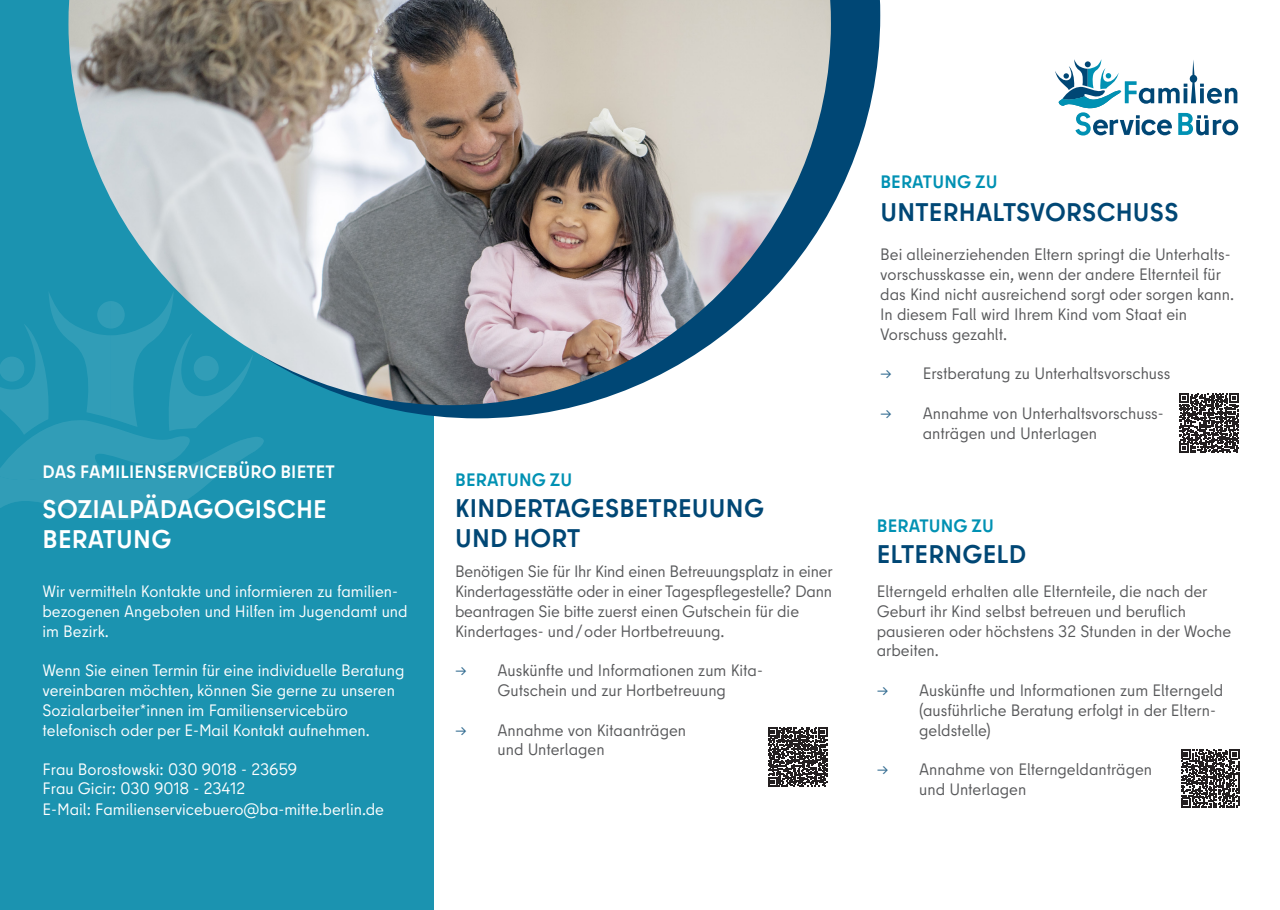
<style>
.page{position:relative;width:1280px;height:910px;background:#fff}
.page>*{position:absolute;margin:0;border:0;box-sizing:border-box;transform-origin:0 0}
.h2a{font:700 25.5px/30.6px "Berlin Type";letter-spacing:.01em;color:#004775}
.t1{font:700 25.5px/30.6px "Berlin Type";letter-spacing:.01em;color:#fff}
.h2a-2{font:700 18px "Berlin Type";letter-spacing:.01em;color:#0091b3}
.h2a-3{font:700 18px "Berlin Type";letter-spacing:.01em;color:#fff}
.Fließtext{font:16.5px/19.8px "Berlin Type";color:#57585a}
.Fließtext-2{font:16.5px/19.8px "Berlin Type";color:#fff}
.s1{color:#336c91}
</style>
<div class="page">
<div style="left:0;top:0;width:434px;height:910px;background:#1b93b0"></div>
<svg style="left:375px;top:0;width:505px;height:418px"></svg>
<img style="left:68px;top:0;width:763px;height:405px">
<svg style="left:0;top:291px;width:264px;height:229px"></svg>
<svg style="left:768px;top:727px;width:59px;height:59px"></svg>
<svg style="left:1181px;top:749px;width:58px;height:59px"></svg>
<svg style="left:1179px;top:394px;width:59px;height:59px"></svg>
<svg style="left:1055px;top:59px;width:183px;height:77px"></svg>
<p class="h2a-3" style="left:43px;top:460px;width:294px">DAS FAMILIENSERVICEBÜRO BIETET</p>
<p class="t1" style="left:43px;top:494px;width:286px">SOZIALPÄDAGOGISCHE<br>BERATUNG</p>
<p class="Fließtext-2" style="left:43px;top:581px;width:367px">Wir vermitteln Kontakte und informieren zu familien&shy;bezogenen Angeboten und Hilfen im Jugendamt und im Bezirk.</p>
<p class="Fließtext-2" style="left:43px;top:661px;width:363px">Wenn Sie einen Termin für eine individuelle Beratung vereinbaren möchten, können Sie gerne zu unseren Sozialarbeiter*innen im Familienservicebüro telefonisch oder per E-Mail Kontakt aufnehmen.</p>
<p class="Fließtext-2" style="left:43px;top:760px;width:256px;line-height:18.6px">Frau Borostowski: 030 9018 - 23659<br>Frau Gicir: 030 9018 - 23412</p>
<p class="Fließtext-2" style="left:43px;top:799px;width:343px">E-Mail: Familienservicebuero@ba-mitte.berlin.de</p>
<p class="h2a-2" style="left:455px;top:468px;width:119px">BERATUNG ZU</p>
<p class="h2a" style="left:455px;top:493px;width:310px">KINDERTAGESBETREUUNG<br>UND HORT</p>
<p class="Fließtext" style="left:455px;top:562px;width:379px">Benötigen Sie für Ihr Kind einen Betreuungsplatz in einer Kindertagesstätte oder in einer Tagespflegestelle? Dann beantragen Sie bitte zuerst einen Gutschein für die Kindertages- und/oder Hortbetreuung.</p>
<p class="Fließtext" style="left:455px;top:661px;width:309px;text-align:center"><span class="s1">→</span> Auskünfte und Informationen zum Kita-<br>Gutschein und zur Hortbetreuung</p>
<p class="Fließtext" style="left:497px;top:720px;width:190px;text-indent:-43px"><span class="s1">→</span> Annahme von Kitaanträgen und Unterlagen</p>
<p class="h2a-2" style="left:880px;top:170px;width:119px">BERATUNG ZU</p>
<p class="h2a" style="left:880px;top:197px;width:300px">UNTERHALTSVORSCHUSS</p>
<p class="Fließtext" style="left:880px;top:245px;width:355px">Bei alleinerziehenden Eltern springt die Unterhalts&shy;vorschusskasse ein, wenn der andere Elternteil für das Kind nicht ausreichend sorgt oder sorgen kann.<br>In diesem Fall wird Ihrem Kind vom Staat ein Vorschuss gezahlt.</p>
<p class="Fließtext" style="left:880px;top:364px;width:292px"><span class="s1">→</span> Erstberatung zu Unterhaltsvorschuss</p>
<p class="Fließtext" style="left:923px;top:403px;width:243px;text-indent:-43px"><span class="s1">→</span> Annahme von Unterhaltsvorschuss&shy;anträgen und Unterlagen</p>
<p class="h2a-2" style="left:877px;top:515px;width:119px">BERATUNG ZU</p>
<p class="h2a" style="left:877px;top:539px;width:151px">ELTERNGELD</p>
<p class="Fließtext" style="left:877px;top:581px;width:356px">Elterngeld erhalten alle Elternteile, die nach der Geburt ihr Kind selbst betreuen und beruflich pausieren oder höchstens 32 Stunden in der Woche arbeiten.</p>
<p class="Fließtext" style="left:919px;top:680px;width:305px;text-indent:-43px"><span class="s1">→</span> Auskünfte und Informationen zum Elterngeld (ausführliche Beratung erfolgt in der Eltern&shy;geldstelle)</p>
<p class="Fließtext" style="left:919px;top:760px;width:234px;text-indent:-43px"><span class="s1">→</span> Annahme von Elterngeldanträgen und Unterlagen</p>
</div>
